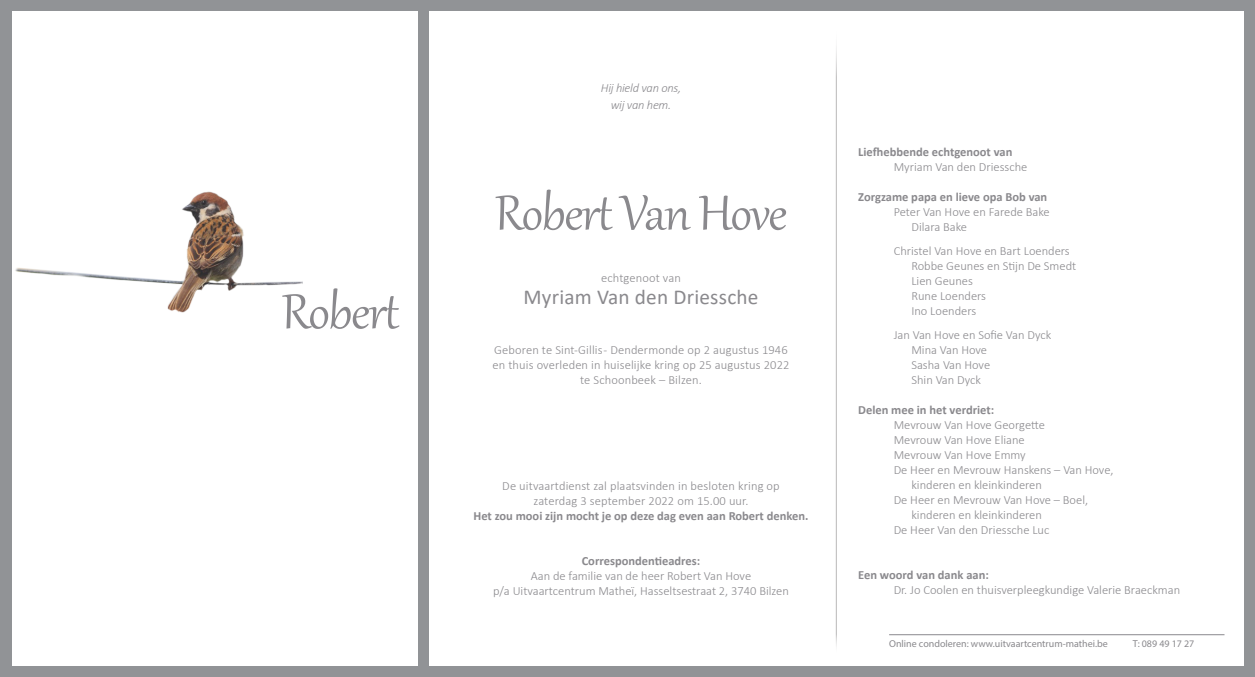
<style>
.page{position:relative;width:1255px;height:677px;background:#fff}
.page>*{position:absolute;margin:0;border:0;box-sizing:border-box;transform-origin:0 0}
.t1{font:60px "Gabriola";letter-spacing:-.02em;color:#8a898d}
.t2{font:21.25px "Calibri";letter-spacing:.01em;color:#8a898d}
.t3{font:300 12.5px "Calibri";color:#8a898d}
.t4{font:700 12.5px "Calibri";color:#8a898d}
.t5{font:italic 300 12.5px "Calibri";letter-spacing:-.02em;color:#8a898d}
.t6{font:10px "Myriad Pro";color:#8a898d}
</style>
<div class="page">
<div style="left:418px;top:0;width:11px;height:677px;background:#919396"></div>
<div style="left:1244px;top:0;width:10px;height:677px;background:#919396"></div>
<hr style="left:889px;top:634px;width:335px;height:1px;background:#8a898d">
<div style="left:0;top:0;width:1254px;height:11px;background:#919396"></div>
<div style="left:0;top:0;width:11px;height:677px;background:#919396"></div>
<hr style="left:835px;top:24px;width:1px;height:632px;background:#231f20">
<div style="left:3px;top:667px;width:1251px;height:10px;background:#919396"></div>
<div style="left:1px;top:1px;width:11px;height:676px;background:#919396"></div>
<img style="left:15px;top:191px;width:287px;height:122px">
<p class="t1" style="left:282px;top:272px;width:119px">Robert</p>
<p class="t5" style="left:601px;top:80px;width:82px">Hij hield van ons,</p>
<p class="t5" style="left:610px;top:97px;width:62px">wij van hem.</p>
<p class="t1" style="left:495px;top:173px;width:293px">Robert Van Hove</p>
<p class="t3" style="left:601px;top:270px;width:81px">echtgenoot van</p>
<p class="t2" style="left:523px;top:283px;width:236px">Myriam Van den Driessche</p>
<p class="t3" style="left:494px;top:342px;width:295px">Geboren te Sint-Gillis - Dendermonde op 2 augustus 1946</p>
<p class="t3" style="left:492px;top:357px;width:298px">en thuis overleden in huiselijke kring op 25 augustus 2022</p>
<p class="t3" style="left:580px;top:372px;width:123px">te Schoonbeek – Bilzen.</p>
<p class="t3" style="left:502px;top:477px;width:279px">De uitvaartdienst zal plaatsvinden in besloten kring op</p>
<p class="t3" style="left:533px;top:492px;width:216px">zaterdag 3 september 2022 om 15.00 uur.</p>
<p class="t4" style="left:473px;top:506px;width:336px">Het zou mooi zijn mocht je op deze dag even aan Robert denken.</p>
<p class="t4" style="left:581px;top:551px;width:120px">Correspondentieadres:</p>
<p class="t3" style="left:531px;top:567px;width:222px">Aan de familie van de heer Robert Van Hove</p>
<p class="t3" style="left:493px;top:582px;width:297px">p/a Uitvaartcentrum Matheï, Hasseltsestraat 2, 3740 Bilzen</p>
<p class="t4" style="left:858px;top:143px;width:156px">Liefhebbende echtgenoot van</p>
<p class="t3" style="left:893px;top:159px;width:135px">Myriam Van den Driessche</p>
<p class="t4" style="left:858px;top:188px;width:191px">Zorgzame papa en lieve opa Bob van</p>
<p class="t3" style="left:893px;top:204px;width:157px">Peter Van Hove en Farede Bake</p>
<p class="t3" style="left:911px;top:219px;width:57px">Dilara Bake</p>
<p class="t3" style="left:893px;top:243px;width:177px">Christel Van Hove en Bart Loenders</p>
<p class="t3" style="left:911px;top:258px;width:166px">Robbe Geunes en Stijn De Smedt</p>
<p class="t3" style="left:911px;top:273px;width:63px">Lien Geunes</p>
<p class="t3" style="left:911px;top:288px;width:76px">Rune Loenders</p>
<p class="t3" style="left:911px;top:303px;width:66px">Ino Loenders</p>
<p class="t3" style="left:893px;top:327px;width:159px">Jan Van Hove en Sofie Van Dyck</p>
<p class="t3" style="left:911px;top:342px;width:77px">Mina Van Hove</p>
<p class="t3" style="left:911px;top:357px;width:80px">Sasha Van Hove</p>
<p class="t3" style="left:911px;top:372px;width:71px">Shin Van Dyck</p>
<p class="t4" style="left:858px;top:401px;width:137px">Delen mee in het verdriet:</p>
<p class="t3" style="left:893px;top:417px;width:153px">Mevrouw Van Hove Georgette</p>
<p class="t3" style="left:893px;top:432px;width:133px">Mevrouw Van Hove Eliane</p>
<p class="t3" style="left:893px;top:447px;width:133px">Mevrouw Van Hove Emmy</p>
<p class="t3" style="left:893px;top:462px;width:221px">De Heer en Mevrouw Hanskens – Van Hove,</p>
<p class="t3" style="left:911px;top:477px;width:132px">kinderen en kleinkinderen</p>
<p class="t3" style="left:893px;top:492px;width:196px">De Heer en Mevrouw Van Hove – Boel,</p>
<p class="t3" style="left:911px;top:507px;width:132px">kinderen en kleinkinderen</p>
<p class="t3" style="left:893px;top:522px;width:157px">De Heer Van den Driessche Luc</p>
<p class="t4" style="left:858px;top:566px;width:132px">Een woord van dank aan:</p>
<p class="t3" style="left:893px;top:582px;width:288px">Dr. Jo Coolen en thuisverpleegkundige Valerie Braeckman</p>
<p class="t6" style="left:889px;top:637px;width:220px">Online condoleren: www.uitvaartcentrum-mathei.be</p>
<p class="t6" style="left:1132px;top:637px;width:63px">T: 089 49 17 27</p>
</div>
